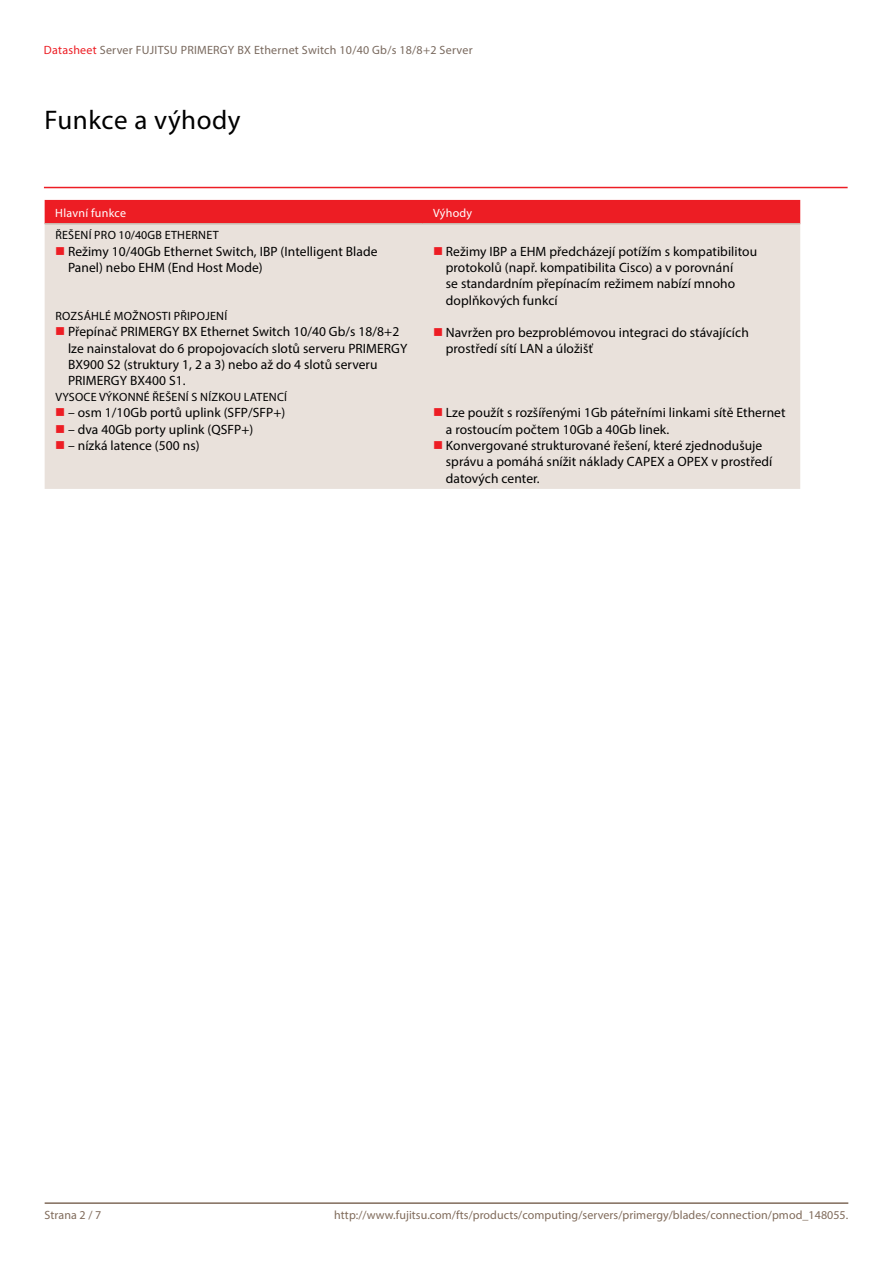
<style>
.page{position:relative;width:893px;height:1263px;background:#fff}
.page>*{position:absolute;margin:0;border:0;box-sizing:border-box;transform-origin:0 0}
.t1{font:27px "Myriad Pro";letter-spacing:.02em;color:#000}
.t2{font:13.5px/16.4px "Myriad Pro";letter-spacing:.005em;color:#000}
.t3{font:12px "Myriad Pro";letter-spacing:.005em;color:#806b5b}
.t4{font:12px "Myriad Pro";letter-spacing:.02em;color:#000}
.t5{font:12px "Myriad Pro";letter-spacing:.02em;color:#79695e}
.t6{font:12px "Myriad Pro";letter-spacing:.02em;color:#fff}
.s1{color:#ed1d24}
</style>
<div class="page">
<hr style="left:45px;top:1202px;width:803px;height:2px;background:#806b5b">
<div style="left:45px;top:200px;width:755px;height:23px;background:#ed1d24"></div>
<div style="left:45px;top:225px;width:755px;height:264px;background:#e9e1db"></div>
<hr style="left:45px;top:223px;width:377px;height:2px;background:#c9bbb0">
<hr style="left:422px;top:223px;width:378px;height:2px;background:#c9bbb0">
<hr style="left:44px;top:187px;width:804px;height:1px;background:#ed1d24">
<svg style="left:56px;top:247px;width:8px;height:8px"></svg>
<svg style="left:434px;top:247px;width:8px;height:8px"></svg>
<svg style="left:56px;top:328px;width:8px;height:7px"></svg>
<svg style="left:434px;top:328px;width:8px;height:7px"></svg>
<svg style="left:56px;top:408px;width:8px;height:8px"></svg>
<svg style="left:56px;top:425px;width:8px;height:8px"></svg>
<svg style="left:56px;top:441px;width:8px;height:8px"></svg>
<svg style="left:434px;top:408px;width:8px;height:8px"></svg>
<svg style="left:434px;top:441px;width:8px;height:8px"></svg>
<p class="t5" style="left:44px;top:43px;width:430px"><span class="s1">Datasheet</span> Server FUJITSU PRIMERGY BX Ethernet Switch 10/40 Gb/s 18/8+2 Server</p>
<h1 class="t1" style="left:45px;top:103px;width:197px">Funkce a výhody</h1>
<p class="t6" style="left:55px;top:206px;width:72px">Hlavní funkce</p>
<p class="t6" style="left:433px;top:206px;width:41px">Výhody</p>
<p class="t4" style="left:55px;top:228px;width:165px">ŘEŠENÍ PRO 10/40GB ETHERNET</p>
<p class="t2" style="left:68px;top:243px;width:311px">Režimy 10/40Gb Ethernet Switch, IBP (Intelligent Blade<br>Panel) nebo EHM (End Host Mode)</p>
<p class="t2" style="left:446px;top:243px;width:313px">Režimy IBP a EHM předcházejí potížím s kompatibilitou protokolů (např. kompatibilita Cisco) a v porovnání<br>se standardním přepínacím režimem nabízí mnoho doplňkových funkcí</p>
<p class="t4" style="left:55px;top:309px;width:173px">ROZSÁHLÉ MOŽNOSTI PŘIPOJENÍ</p>
<p class="t2" style="left:68px;top:324px;width:341px">Přepínač PRIMERGY BX Ethernet Switch 10/40 Gb/s 18/8+2 lze nainstalovat do 6 propojovacích slotů serveru PRIMERGY BX900 S2 (struktury 1, 2 a 3) nebo až do 4 slotů serveru PRIMERGY BX400 S1.</p>
<p class="t2" style="left:446px;top:324px;width:304px">Navržen pro bezproblémovou integraci do stávajících prostředí sítí LAN a úložišť</p>
<p class="t4" style="left:55px;top:389px;width:233px">VYSOCE VÝKONNÉ ŘEŠENÍ S NÍZKOU LATENCÍ</p>
<p class="t2" style="left:68px;top:404px;width:219px">– osm 1/10Gb portů uplink (SFP/SFP+)</p>
<p class="t2" style="left:68px;top:421px;width:187px">– dva 40Gb porty uplink (QSFP+)</p>
<p class="t2" style="left:68px;top:437px;width:133px">– nízká latence (500 ns)</p>
<p class="t2" style="left:446px;top:404px;width:341px">Lze použít s rozšířenými 1Gb páteřními linkami sítě Ethernet a rostoucím počtem 10Gb a 40Gb linek.<br>Konvergované strukturované řešení, které zjednodušuje správu a pomáhá snížit náklady CAPEX a OPEX v prostředí datových center.</p>
<p class="t3" style="left:45px;top:1207px;width:58px">Strana 2 / 7</p>
<p class="t3" style="left:334px;top:1207px;width:516px">http://www.fujitsu.com/fts/products/computing/servers/primergy/blades/connection/pmod_148055.</p>
</div>
